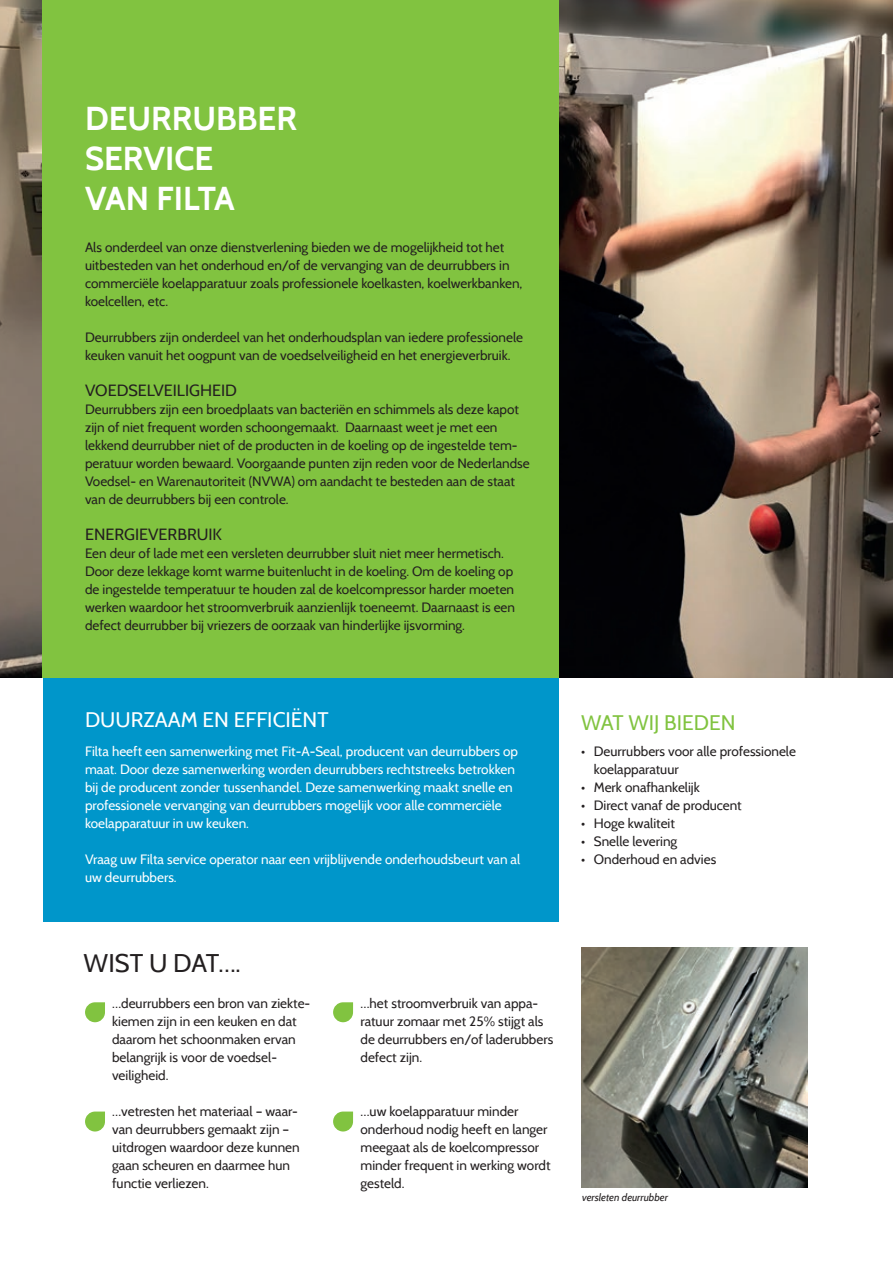
<style>
.page{position:relative;width:893px;height:1263px;background:#fff}
.page>*{position:absolute;margin:0;border:0;box-sizing:border-box;transform-origin:0 0}
.t1{font:700 33px/40px "Cabin";color:#fff}
.t2{font:25.5px "Cabin";color:#231f20}
.t3{font:21px "Cabin";color:#fff}
.t4{font:21px "Cabin";color:#81c340}
.t5{font:16.2px "Cabin";color:#231f20}
.t6{font:13.5px/18px "Cabin";color:#231f20}
.t7{font:13.5px/18px "Cabin";color:#fff}
.t8{font:italic 10.5px "Cabin";color:#231f20}
</style>
<div class="page">
<img style="left:581px;top:947px;width:227px;height:240px">
<img style="left:0;top:0;width:43px;height:678px">
<img style="left:559px;top:0;width:334px;height:678px">
<div style="left:43px;top:0;width:516px;height:678px;background:#81c340"></div>
<div style="left:43px;top:678px;width:516px;height:243px;background:#0096ca"></div>
<svg style="left:85px;top:1002px;width:20px;height:20px"></svg>
<svg style="left:333px;top:1002px;width:20px;height:20px"></svg>
<svg style="left:85px;top:1111px;width:20px;height:20px"></svg>
<svg style="left:333px;top:1111px;width:20px;height:20px"></svg>
<h1 class="t1" style="left:85px;top:98px;width:213px">DEURRUBBER<br>SERVICE<br>VAN FILTA</h1>
<p class="t6" style="left:85px;top:238px;width:439px">Als onderdeel van onze dienstverlening bieden we de mogelijkheid tot het uitbesteden van het onderhoud en/of de vervanging van de deurrubbers in commerciële koelapparatuur zoals professionele koelkasten, koelwerkbanken, koelcellen, etc.</p>
<p class="t6" style="left:85px;top:328px;width:440px">Deurrubbers zijn onderdeel van het onderhoudsplan van iedere professionele keuken vanuit het oogpunt van de voedselveiligheid en het energieverbruik.</p>
<p class="t5" style="left:85px;top:380px;width:153px">VOEDSELVEILIGHEID</p>
<p class="t6" style="left:85px;top:400px;width:446px">Deurrubbers zijn een broedplaats van bacteriën en schimmels als deze kapot zijn of niet frequent worden schoongemaakt. Daarnaast weet je met een lekkend deurrubber niet of de producten in de koeling op de ingestelde tem&shy;peratuur worden bewaard. Voorgaande punten zijn reden voor de Nederlandse Voedsel- en Warenautoriteit (NVWA) om aandacht te besteden aan de staat van de deurrubbers bij een controle.</p>
<p class="t5" style="left:85px;top:524px;width:138px">ENERGIEVERBRUIK</p>
<p class="t6" style="left:85px;top:544px;width:432px">Een deur of lade met een versleten deurrubber sluit niet meer hermetisch.<br>Door deze lekkage komt warme buitenlucht in de koeling. Om de koeling op de ingestelde temperatuur te houden zal de koelcompressor harder moeten werken waardoor het stroomverbruik aanzienlijk toeneemt. Daarnaast is een defect deurrubber bij vriezers de oorzaak van hinderlijke ijsvorming.</p>
<h3 class="t3" style="left:85px;top:707px;width:245px">DUURZAAM EN EFFICIËNT</h3>
<p class="t7" style="left:85px;top:742px;width:435px">Filta heeft een samenwerking met Fit-A-Seal, producent van deurrubbers op maat. Door deze samenwerking worden deurrubbers rechtstreeks betrokken bij de producent zonder tussenhandel. Deze samenwerking maakt snelle en professionele vervanging van deurrubbers mogelijk voor alle commerciële koelapparatuur in uw keuken.</p>
<p class="t7" style="left:85px;top:850px;width:437px">Vraag uw Filta service operator naar een vrijblijvende onderhoudsbeurt van al uw deurrubbers.</p>
<h3 class="t4" style="left:581px;top:710px;width:156px">WAT WIJ BIEDEN</h3>
<p class="t6" style="left:594px;top:742px;width:204px;text-indent:-13px">• Deurrubbers voor alle professionele koelapparatuur</p>
<p class="t6" style="left:581px;top:778px;width:120px">• Merk onafhankelijk</p>
<p class="t6" style="left:581px;top:796px;width:162px">• Direct vanaf de producent</p>
<p class="t6" style="left:581px;top:814px;width:95px">• Hoge kwaliteit</p>
<p class="t6" style="left:581px;top:832px;width:98px">• Snelle levering</p>
<p class="t6" style="left:581px;top:850px;width:137px">• Onderhoud en advies</p>
<h2 class="t2" style="left:84px;top:947px;width:159px">WIST U DAT….</h2>
<p class="t6" style="left:112px;top:994px;width:200px">…deurrubbers een bron van ziekte&shy;kiemen zijn in een keuken en dat daarom het schoonmaken ervan belangrijk is voor de voedsel&shy;veiligheid.</p>
<p class="t6" style="left:112px;top:1102px;width:189px">…vetresten het materiaal – waar&shy;van deurrubbers gemaakt zijn – uitdrogen waardoor deze kunnen gaan scheuren en daarmee hun functie verliezen.</p>
<p class="t6" style="left:360px;top:994px;width:194px">…het stroomverbruik van appa&shy;ratuur zomaar met 25% stijgt als de deurrubbers en/of laderubbers defect zijn.</p>
<p class="t6" style="left:360px;top:1102px;width:192px">…uw koelapparatuur minder onderhoud nodig heeft en langer meegaat als de koelcompressor minder frequent in werking wordt gesteld.</p>
<p class="t8" style="left:582px;top:1191px;width:87px">versleten deurrubber</p>
</div>
